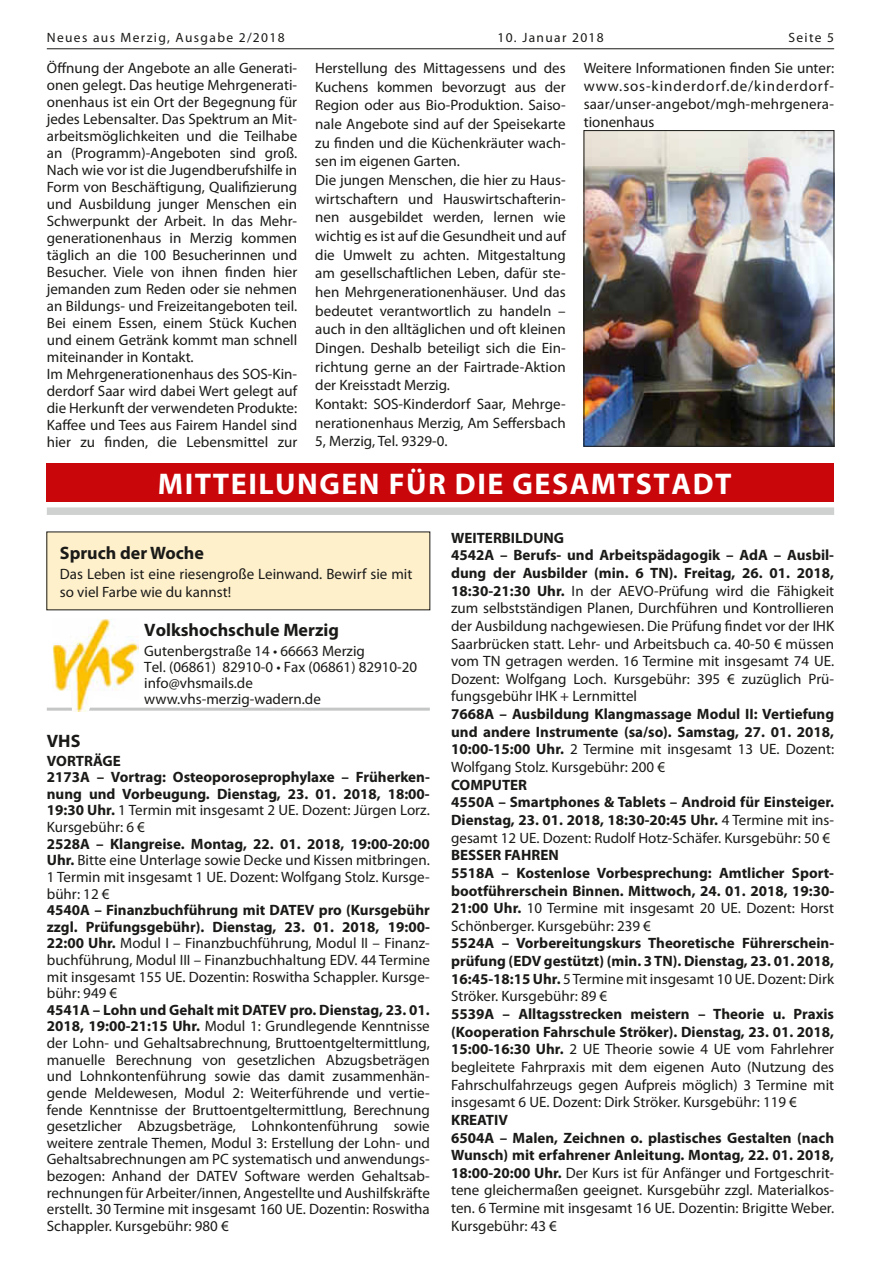
<style>
.page{position:relative;width:881px;height:1263px;background:#fff}
.page>*{position:absolute;margin:0;border:0;box-sizing:border-box;transform-origin:0 0}
.t1{font:700 30px "Myriad Pro";letter-spacing:.05em;color:#fff}
.t2{font:700 18px "Myriad Pro";color:#1a1a18}
.t3{font:18px "Myriad Pro Bold 4";color:#1a1a18}
.t4{font:15px/17px "Myriad Pro Regular 4";color:#1a1a18}
.t5{font:15px/17.7px "Myriad Pro Bold 4";color:#1a1a18}
.t6{font:15px/16px "Myriad Pro";color:#1a1a18}
.t7{font:13.5px "Myriad Pro Regular 4";letter-spacing:.1em;color:#1a1a18}
.s1{font-family:"Myriad Pro Regular 5"}
.s2{font-family:"Myriad Pro Bold 4"}
.s3{font-family:"Myriad Pro Regular 4"}
</style>
<div class="page">
<hr style="left:47px;top:48px;width:786px;height:1px;background:#1a1a18">
<img style="left:585px;top:132px;width:246px;height:312px">
<div style="left:583px;top:130px;width:250px;height:316px;border:1px solid #1a1a18"></div>
<div style="left:47px;top:463px;width:786px;height:39px;background:#c9070a"></div>
<div style="left:47px;top:507px;width:786px;height:8px;background:#cfd0d0"></div>
<hr style="left:47px;top:708px;width:382px;height:3px;background:#c5c6c6">
<img style="left:53px;top:619px;width:86px;height:93px">
<div style="left:47px;top:532px;width:382px;height:78px;background:#fff0cc"></div>
<p class="t7" style="left:47px;top:29px;width:239px">Neues aus Merzig, Ausgabe 2/2018</p>
<p class="t7" style="left:497px;top:29px;width:108px">10. Januar 2018</p>
<p class="t7" style="left:788px;top:29px;width:47px">Seite 5</p>
<p class="t4" style="left:47px;top:59px;width:252px">Öffnung der Angebote an alle Generati&shy;onen gelegt. Das heutige Mehrgenerati&shy;onenhaus ist ein Ort der Begegnung für jedes Lebensalter. Das Spektrum an Mit&shy;arbeitsmöglichkeiten und die Teilhabe an (Programm)-Angeboten sind groß.<br>Nach wie vor ist die Jugendberufshilfe in Form von Beschäftigung, Qualifizierung und Ausbildung junger Menschen ein Schwerpunkt der Arbeit. In das Mehr&shy;generationenhaus in Merzig kommen täglich an die 100 Besucherinnen und Besucher. Viele von ihnen finden hier jemanden zum Reden oder sie nehmen an Bildungs- und Freizeitangeboten teil.<br>Bei einem Essen, einem Stück Kuchen und einem Getränk kommt man schnell miteinander in Kontakt.<br>Im Mehrgenerationenhaus des SOS-Kin&shy;derdorf Saar wird dabei Wert gelegt auf die Herkunft der verwendeten Produkte:<br>Kaffee und Tees aus Fairem Handel sind hier zu finden, die Lebensmittel zur</p>
<p class="t4" style="left:315px;top:58px;width:252px;line-height:18.8px">Herstellung des Mittagessens und des Kuchens kommen bevorzugt aus der Region oder aus Bio-Produktion. Saiso&shy;nale Angebote sind auf der Speisekarte zu finden und die Küchenkräuter wach&shy;sen im eigenen Garten.<br>Die jungen Menschen, die hier zu Haus&shy;wirtschaftern und Hauswirtschafterin&shy;nen ausgebildet werden, lernen wie wichtig es ist auf die Gesundheit und auf die Umwelt zu achten. Mitgestaltung am gesellschaftlichen Leben, dafür ste&shy;hen Mehrgenerationenhäuser. Und das bedeutet verantwortlich zu handeln – auch in den alltäglichen und oft kleinen Dingen. Deshalb beteiligt sich die Ein&shy;richtung gerne an der Fairtrade-Aktion der Kreisstadt Merzig.<br>Kontakt: SOS-Kinderdorf Saar, Mehrge&shy;nerationenhaus Merzig, Am Seffersbach 5, Merzig, Tel. 9329-0.</p>
<p class="t4" style="left:583px;top:59px;width:252px;line-height:18.1px;text-align:justify">Weitere Informationen finden Sie unter: www.sos-kinderdorf.de/kinderdorf&shy;saar/unser-angebot/mgh-mehrgenera&shy;tionenhaus</p>
<h1 class="t1" style="left:158px;top:464px;width:575px">mitteilungen für die geSAmtStAdt</h1>
<p class="t3" style="left:60px;top:541px;width:145px">Spruch der Woche</p>
<p class="t4" style="left:60px;top:564px;width:354px;line-height:18px">Das Leben ist eine riesengroße Leinwand. Bewirf sie mit so viel Farbe wie du kannst!</p>
<p class="t2" style="left:144px;top:618px;width:196px">Volkshochschule merzig</p>
<p class="t6" style="left:144px;top:642px;width:274px">Gutenbergstraße 14 • 66663 Merzig<br><span class="s1">T</span>el. (06861) 82910-0 • Fax (06861) 82910-20 info@vhsmails.de www.vhs-merzig-wadern.de</p>
<p class="t3" style="left:47px;top:729px;width:35px">VHS</p>
<p class="t5" style="left:47px;top:752px;width:384px;line-height:16.6px">VORTRÄGE<br>2173A – Vortrag: Osteoporoseprophylaxe – Früherken&shy;nung und Vorbeugung. Dienstag, 23. 01. 2018, 18:00-</p>
<p class="t4" style="left:47px;top:802px;width:384px"><span class="s2">19:30 Uhr.</span> 1 Termin mit insgesamt 2 UE. Dozent: Jürgen Lorz.<br>Kursgebühr: 6 €</p>
<p class="t5" style="left:47px;top:834px;width:384px">2528A – Klangreise. Montag, 22. 01. 2018, 19:00-20:00</p>
<p class="t4" style="left:47px;top:852px;width:384px;text-align:justify"><span class="s2">Uhr.</span> Bitte eine Unterlage sowie Decke und Kissen mitbringen.<br>1 Termin mit insgesamt 1 UE. Dozent: Wolfgang Stolz. Kursge&shy;bühr: 12 €</p>
<p class="t5" style="left:47px;top:901px;width:384px;line-height:16.6px">4540A – Finanzbuchführung mit DATEV pro (Kursgebühr zzgl. Prüfungsgebühr). Dienstag, 23. 01. 2018, 19:00-</p>
<p class="t4" style="left:47px;top:935px;width:384px;text-align:justify"><span class="s2">22:00 Uhr.</span> Modul I – Finanzbuchführung, Modul II – Finanz&shy;buchführung, Modul III – Finanzbuchhaltung EDV. 44 Termine mit insgesamt 155 UE. Dozentin: Roswitha Schappler. Kursge&shy;bühr: 949 €</p>
<p class="t5" style="left:47px;top:1000px;width:384px">4541A – Lohn und Gehalt mit DATEV pro. Dienstag, 23. 01.</p>
<p class="t4" style="left:47px;top:1018px;width:384px;text-align:justify"><span class="s2">2018, 19:00-21:15 Uhr.</span> Modul 1: Grundlegende Kenntnisse der Lohn- und Gehaltsabrechnung, Bruttoentgeltermittlung, manuelle Berechnung von gesetzlichen Abzugsbeträgen und Lohnkontenführung sowie das damit zusammenhän&shy;gende Meldewesen, Modul 2: Weiterführende und vertie&shy;fende Kenntnisse der Bruttoentgeltermittlung, Berechnung gesetzlicher Abzugsbeträge, Lohnkontenführung sowie weitere zentrale Themen, Modul 3: Erstellung der Lohn- und Gehaltsabrechnungen am PC systematisch und anwendungs&shy;bezogen: Anhand der DATEV Software werden Gehaltsab&shy;rechnungen für Arbeiter/innen, Angestellte und Aushilfskräfte erstellt. 30 Termine mit insgesamt 160 UE. Dozentin: Roswitha Schappler. Kursgebühr: 980 €</p>
<p class="t5" style="left:451px;top:528px;width:384px">WEITERBILDUNG<br>4542A – Berufs- und Arbeitspädagogik – AdA – Ausbil&shy;dung der Ausbilder (min. 6 TN). Freitag, 26. 01. 2018,</p>
<p class="t4" style="left:451px;top:581px;width:384px;line-height:17.7px;text-align:justify"><span class="s2">18:30-21:30 Uhr.</span> In der AEVO-Prüfung wird die Fähigkeit zum selbstständigen Planen, Durchführen und Kontrollieren der Ausbildung nachgewiesen. Die Prüfung findet vor der IHK Saarbrücken statt. Lehr- und Arbeitsbuch ca. 40-50 € müssen vom TN getragen werden. 16 Termine mit insgesamt 74 UE.<br>Dozent: Wolfgang Loch. Kursgebühr: 395 € zuzüglich Prü&shy;fungsgebühr IHK + Lernmittel</p>
<p class="t5" style="left:451px;top:705px;width:384px">7668A – Ausbildung Klangmassage Modul II: Vertiefung und andere Instrumente (sa/so). Samstag, 27. 01. 2018,</p>
<p class="t4" style="left:451px;top:740px;width:384px;line-height:17.7px"><span class="s2">10:00-15:00 Uhr.</span> 2 Termine mit insgesamt 13 UE. Dozent:<br>Wolfgang Stolz. Kursgebühr: 200 €</p>
<p class="t5" style="left:451px;top:775px;width:384px">COMPUTER<br>4550A – Smartphones &amp; Tablets – Android für Einsteiger.<br>Dienstag, 23. 01. 2018, 18:30-20:45 Uhr. <span class="s3">4 Termine mit ins-</span></p>
<p class="t4" style="left:451px;top:829px;width:380px">gesamt 12 UE. Dozent: Rudolf Hotz-Schäfer. Kursgebühr: 50 €</p>
<p class="t5" style="left:451px;top:846px;width:384px">BESSER FAHREN<br>5518A – Kostenlose Vorbesprechung: Amtlicher Sport&shy;bootführerschein Binnen. Mittwoch, 24. 01. 2018, 19:30-</p>
<p class="t4" style="left:451px;top:899px;width:384px;line-height:17.7px"><span class="s2">21:00 Uhr.</span> 10 Termine mit insgesamt 20 UE. Dozent: Horst<br>Schönberger. Kursgebühr: 239 €</p>
<p class="t5" style="left:451px;top:934px;width:384px">5524A – Vorbereitungskurs Theoretische Führerschein&shy;prüfung (EDV gestützt) (min. 3 TN). Dienstag, 23. 01. 2018,</p>
<p class="t4" style="left:451px;top:969px;width:384px;line-height:17.7px"><span class="s2">16:45-18:15 Uhr.</span> 5 Termine mit insgesamt 10 UE. Dozent: Dirk<br>Ströker. Kursgebühr: 89 €</p>
<p class="t5" style="left:451px;top:1004px;width:384px">5539A – Alltagsstrecken meistern – Theorie u. Praxis (Kooperation Fahrschule Ströker). Dienstag, 23. 01. 2018,</p>
<p class="t4" style="left:451px;top:1040px;width:384px;line-height:17.7px;text-align:justify"><span class="s2">15:00-16:30 Uhr.</span> 2 UE Theorie sowie 4 UE vom Fahrlehrer begleitete Fahrpraxis mit dem eigenen Auto (Nutzung des Fahrschulfahrzeugs gegen Aufpreis möglich) 3 Termine mit insgesamt 6 UE. Dozent: Dirk Ströker. Kursgebühr: 119 €</p>
<p class="t5" style="left:451px;top:1110px;width:384px">KREATIV<br>6504A – Malen, Zeichnen o. plastisches Gestalten (nach<br>Wunsch) mit erfahrener Anleitung. Montag, 22. 01. 2018,</p>
<p class="t4" style="left:451px;top:1164px;width:384px;line-height:17.7px;text-align:justify"><span class="s2">18:00-20:00 Uhr.</span> Der Kurs ist für Anfänger und Fortgeschrit&shy;tene gleichermaßen geeignet. Kursgebühr zzgl. Materialkos&shy;ten. 6 Termine mit insgesamt 16 UE. Dozentin: Brigitte Weber.<br>Kursgebühr: 43 €</p>
</div>
